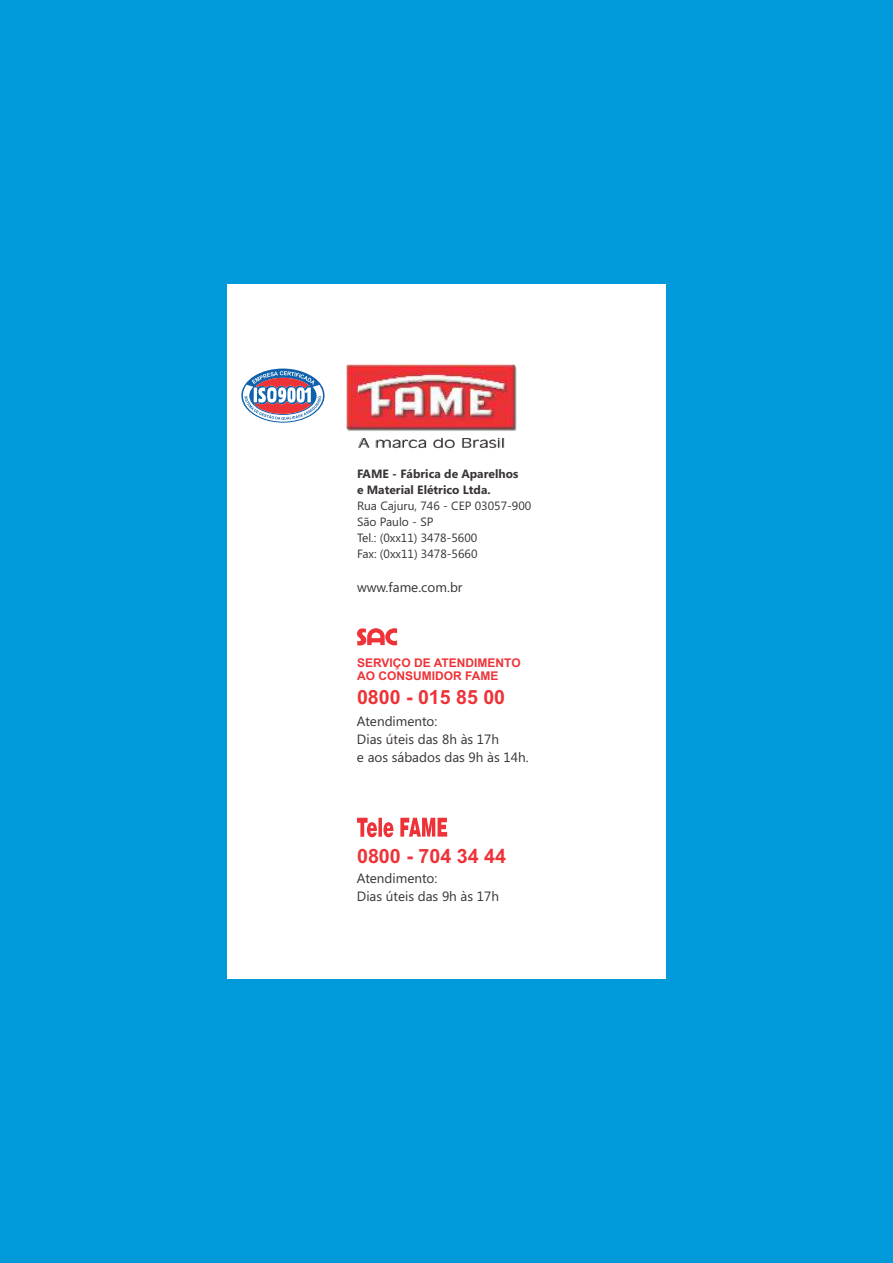
<style>
.page{position:relative;width:893px;height:1263px;background:#0099d9}
.page>*{position:absolute;margin:0;border:0;box-sizing:border-box;transform-origin:0 0}
.t1{font:700 19.8px "Arial";color:#ed3338}
.t2{font:700 19.65px "Arial";color:#ed3338}
.t3{font:13.5px/18px "Segoe UI";color:#383336}
.t4{font:12px/15.9px "Segoe UI";color:#383336}
.t5{font:700 12px/15.9px "Segoe UI";color:#383336}
.t6{font:700 12px/13.4px "Arial";color:#ed3338}
</style>
<div class="page">
<div style="left:227px;top:284px;width:438px;height:694px;background:#fff"></div>
<svg style="left:241px;top:368px;width:84px;height:55px"></svg>
<svg style="left:357px;top:628px;width:40px;height:17px"></svg>
<svg style="left:357px;top:818px;width:36px;height:19px"></svg>
<svg style="left:400px;top:818px;width:47px;height:19px"></svg>
<svg style="left:359px;top:438px;width:144px;height:10px"></svg>
<img style="left:346px;top:364px;width:171px;height:67px">
<p class="t5" style="left:357px;top:467px;width:163px">FAME - Fábrica de Aparelhos e Material Elétrico Ltda.</p>
<p class="t4" style="left:357px;top:499px;width:176px">Rua Cajuru, 746 - CEP 03057-900<br>São Paulo - SP<br>Tel.: (0xx11) 3478-5600<br>Fax: (0xx11) 3478-5660</p>
<p class="t3" style="left:357px;top:579px;width:107px">www.fame.com.br</p>
<p class="t6" style="left:357px;top:657px;width:165px">SERVIÇO DE ATENDIMENTO<br>AO CONSUMIDOR FAME</p>
<h2 class="t2" style="left:357px;top:690px;width:150px">0800 - 015 85 00</h2>
<p class="t3" style="left:357px;top:714px;width:173px">Atendimento:<br>Dias úteis das 8h às 17h<br>e aos sábados das 9h às 14h.</p>
<h1 class="t1" style="left:357px;top:848px;width:151px">0800 - 704 34 44</h1>
<p class="t3" style="left:357px;top:871px;width:144px">Atendimento:<br>Dias úteis das 9h às 17h</p>
</div>
